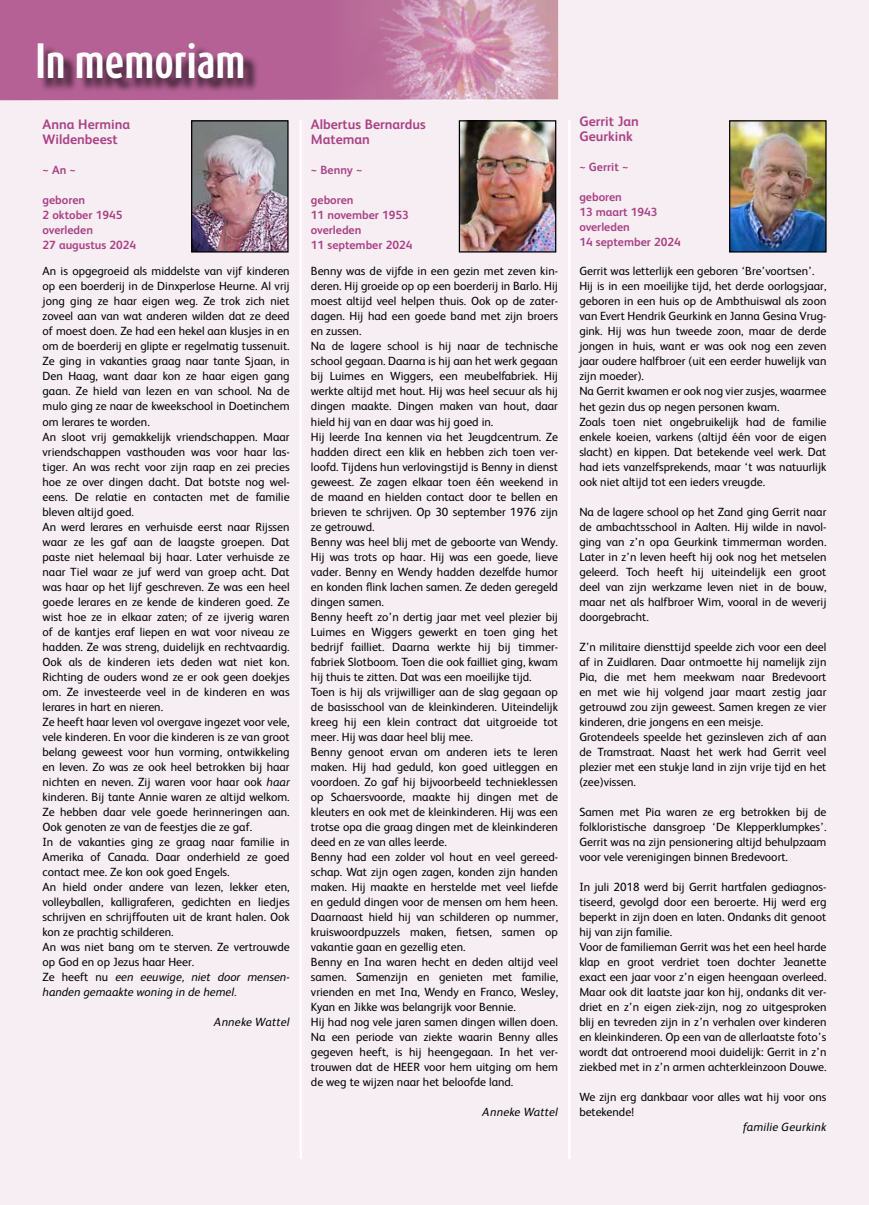
<style>
.page{position:relative;width:869px;height:1205px;background:#fff}
.page>*{position:absolute;margin:0;border:0;box-sizing:border-box;transform-origin:0 0}
.t1{font:700 41.25px "Dax Compact";color:#fff}
.t2{font:700 13.75px/15px "FS Albert";color:#aa4285}
.t3{font:11.88px/15px "FS Albert";color:#000}
.t4{font:700 11.88px/15px "FS Albert";color:#aa4285}
.t5{font:italic 11.88px "FS Albert";letter-spacing:.02em;color:#000}
.s1{font-style:italic}
</style>
<div class="page">
<div style="left:0;top:0;width:868px;height:1205px;background:#f6eef3"></div>
<div style="left:0;top:0;width:265px;height:100px;background:#b56195"></div>
<div style="left:265px;top:0;width:28px;height:100px;background:#b56195"></div>
<img style="left:293px;top:0;width:265px;height:100px">
<div style="left:40px;top:45px;width:219px;height:49px;background:#000;opacity:.75"></div>
<img style="left:193px;top:122px;width:93px;height:128px">
<div style="left:191px;top:120px;width:97px;height:132px;border:1px solid #000"></div>
<img style="left:460px;top:122px;width:94px;height:128px">
<div style="left:458px;top:120px;width:98px;height:132px;border:1px solid #000"></div>
<img style="left:730px;top:122px;width:94px;height:128px">
<div style="left:728px;top:120px;width:98px;height:132px;border:1px solid #000"></div>
<hr style="left:299px;top:120px;width:3px;height:1039px;background:#fff">
<hr style="left:567px;top:120px;width:3px;height:1039px;background:#fff">
<h1 class="t1" style="left:35px;top:34px;width:211px">In memoriam</h1>
<p class="t2" style="left:43px;top:116px;width:89px">Anna Hermina<br>Wildenbeest</p>
<p class="t4" style="left:43px;top:162px;width:35px">~ An ~</p>
<p class="t4" style="left:43px;top:192px;width:95px">geboren<br>2 oktober 1945 overleden<br>27 augustus 2024</p>
<p class="t3" style="left:43px;top:263px;width:248px">An is opgegroeid als middelste van vijf kinderen op een boerderij in de Dinxperlose Heurne. Al vrij jong ging ze haar eigen weg. Ze trok zich niet zoveel aan van wat anderen wilden dat ze deed of moest doen. Ze had een hekel aan klusjes in en om de boerderij en glipte er regelmatig tussenuit.<br>Ze ging in vakanties graag naar tante Sjaan, in Den Haag, want daar kon ze haar eigen gang gaan. Ze hield van lezen en van school. Na de mulo ging ze naar de kweekschool in Doetinchem om lerares te worden.<br>An sloot vrij gemakkelijk vriendschappen. Maar vriendschappen vasthouden was voor haar las&shy;tiger. An was recht voor zijn raap en zei precies hoe ze over dingen dacht. Dat botste nog wel&shy;eens. De relatie en contacten met de familie bleven altijd goed.<br>An werd lerares en verhuisde eerst naar Rijssen waar ze les gaf aan de laagste groepen. Dat paste niet helemaal bij haar. Later verhuisde ze naar Tiel waar ze juf werd van groep acht. Dat was haar op het lijf geschreven. Ze was een heel goede lerares en ze kende de kinderen goed. Ze wist hoe ze in elkaar zaten; of ze ijverig waren of de kantjes eraf liepen en wat voor niveau ze hadden. Ze was streng, duidelijk en rechtvaardig.<br>Ook als de kinderen iets deden wat niet kon.<br>Richting de ouders wond ze er ook geen doekjes om. Ze investeerde veel in de kinderen en was lerares in hart en nieren.<br>Ze heeft haar leven vol overgave ingezet voor vele, vele kinderen. En voor die kinderen is ze van groot belang geweest voor hun vorming, ontwikkeling en leven. Zo was ze ook heel betrokken bij haar nichten en neven. Zij waren voor haar ook <span class="s1">haar </span>kinderen. Bij tante Annie waren ze altijd welkom.<br>Ze hebben daar vele goede herinneringen aan.<br>Ook genoten ze van de feestjes die ze gaf.<br>In de vakanties ging ze graag naar familie in Amerika of Canada. Daar onderhield ze goed contact mee. Ze kon ook goed Engels.<br>An hield onder andere van lezen, lekker eten, volleyballen, kalligraferen, gedichten en liedjes schrijven en schrijffouten uit de krant halen. Ook kon ze prachtig schilderen.<br>An was niet bang om te sterven. Ze vertrouwde op God en op Jezus haar Heer.<br>Ze heeft nu <span class="s1">een eeuwige, niet door mensen&shy;handen gemaakte woning in de hemel.</span></p>
<p class="t5" style="left:214px;top:1013px;width:77px">Anneke Wattel</p>
<p class="t2" style="left:311px;top:116px;width:116px">Albertus Bernardus<br>Mateman</p>
<p class="t4" style="left:311px;top:162px;width:53px">~ Benny ~</p>
<p class="t4" style="left:311px;top:192px;width:103px">geboren<br>11 november 1953 overleden<br>11 september 2024</p>
<p class="t3" style="left:311px;top:263px;width:248px">Benny was de vijfde in een gezin met zeven kin&shy;deren. Hij groeide op op een boerderij in Barlo. Hij moest altijd veel helpen thuis. Ook op de zater&shy;dagen. Hij had een goede band met zijn broers en zussen.<br>Na de lagere school is hij naar de technische school gegaan. Daarna is hij aan het werk gegaan bij Luimes en Wiggers, een meubelfabriek. Hij werkte altijd met hout. Hij was heel secuur als hij dingen maakte. Dingen maken van hout, daar hield hij van en daar was hij goed in.<br>Hij leerde Ina kennen via het Jeugdcentrum. Ze hadden direct een klik en hebben zich toen ver&shy;loofd. Tijdens hun verlovingstijd is Benny in dienst geweest. Ze zagen elkaar toen één weekend in de maand en hielden contact door te bellen en brieven te schrijven. Op 30 september 1976 zijn ze getrouwd.<br>Benny was heel blij met de geboorte van Wendy.<br>Hij was trots op haar. Hij was een goede, lieve vader. Benny en Wendy hadden dezelfde humor en konden flink lachen samen. Ze deden geregeld dingen samen.<br>Benny heeft zo’n dertig jaar met veel plezier bij Luimes en Wiggers gewerkt en toen ging het bedrijf failliet. Daarna werkte hij bij timmer&shy;fabriek Slotboom. Toen die ook failliet ging, kwam hij thuis te zitten. Dat was een moeilijke tijd.<br>Toen is hij als vrijwilliger aan de slag gegaan op de basisschool van de kleinkinderen. Uiteindelijk kreeg hij een klein contract dat uitgroeide tot meer. Hij was daar heel blij mee.<br>Benny genoot ervan om anderen iets te leren maken. Hij had geduld, kon goed uitleggen en voordoen. Zo gaf hij bijvoorbeeld technieklessen op Schaersvoorde, maakte hij dingen met de kleuters en ook met de kleinkinderen. Hij was een trotse opa die graag dingen met de kleinkinderen deed en ze van alles leerde.<br>Benny had een zolder vol hout en veel gereed&shy;schap. Wat zijn ogen zagen, konden zijn handen maken. Hij maakte en herstelde met veel liefde en geduld dingen voor de mensen om hem heen.<br>Daarnaast hield hij van schilderen op nummer, kruiswoordpuzzels maken, fietsen, samen op vakantie gaan en gezellig eten.<br>Benny en Ina waren hecht en deden altijd veel samen. Samenzijn en genieten met familie, vrienden en met Ina, Wendy en Franco, Wesley, Kyan en Jikke was belangrijk voor Bennie.<br>Hij had nog vele jaren samen dingen willen doen.<br>Na een periode van ziekte waarin Benny alles gegeven heeft, is hij heengegaan. In het ver&shy;trouwen dat de HEER voor hem uitging om hem de weg te wijzen naar het beloofde land.</p>
<p class="t5" style="left:482px;top:1103px;width:77px">Anneke Wattel</p>
<p class="t2" style="left:579px;top:113px;width:61px">Gerrit Jan<br>Geurkink</p>
<p class="t4" style="left:579px;top:159px;width:51px">~ Gerrit ~</p>
<p class="t4" style="left:579px;top:189px;width:103px">geboren<br>13 maart 1943 overleden<br>14 september 2024</p>
<p class="t3" style="left:579px;top:263px;width:248px">Gerrit was letterlijk een geboren ‘Bre’voortsen’.<br>Hij is in een moeilijke tijd, het derde oorlogsjaar, geboren in een huis op de Ambthuiswal als zoon van Evert Hendrik Geurkink en Janna Gesina Vrug&shy;gink. Hij was hun tweede zoon, maar de derde jongen in huis, want er was ook nog een zeven jaar oudere halfbroer (uit een eerder huwelijk van zijn moeder).<br>Na Gerrit kwamen er ook nog vier zusjes, waarmee het gezin dus op negen personen kwam.<br>Zoals toen niet ongebruikelijk had de familie enkele koeien, varkens (altijd één voor de eigen slacht) en kippen. Dat betekende veel werk. Dat had iets vanzelfsprekends, maar ‘t was natuurlijk ook niet altijd tot een ieders vreugde.</p>
<p class="t3" style="left:579px;top:503px;width:248px;text-align:justify">Na de lagere school op het Zand ging Gerrit naar de ambachtsschool in Aalten. Hij wilde in navol&shy;ging van z’n opa Geurkink timmerman worden.<br>Later in z’n leven heeft hij ook nog het metselen geleerd. Toch heeft hij uiteindelijk een groot deel van zijn werkzame leven niet in de bouw, maar net als halfbroer Wim, vooral in de weverij doorgebracht.</p>
<p class="t3" style="left:579px;top:638px;width:248px">Z’n militaire diensttijd speelde zich voor een deel af in Zuidlaren. Daar ontmoette hij namelijk zijn Pia, die met hem meekwam naar Bredevoort en met wie hij volgend jaar maart zestig jaar getrouwd zou zijn geweest. Samen kregen ze vier kinderen, drie jongens en een meisje.<br>Grotendeels speelde het gezinsleven zich af aan de Tramstraat. Naast het werk had Gerrit veel plezier met een stukje land in zijn vrije tijd en het (zee)vissen.</p>
<p class="t3" style="left:579px;top:803px;width:248px;text-align:justify">Samen met Pia waren ze erg betrokken bij de folkloristische dansgroep ‘De Klepperklumpkes’.<br>Gerrit was na zijn pensionering altijd behulpzaam voor vele verenigingen binnen Bredevoort.</p>
<p class="t3" style="left:579px;top:878px;width:248px">In juli 2018 werd bij Gerrit hartfalen gediagnos&shy;tiseerd, gevolgd door een beroerte. Hij werd erg beperkt in zijn doen en laten. Ondanks dit genoot hij van zijn familie.<br>Voor de familieman Gerrit was het een heel harde klap en groot verdriet toen dochter Jeanette exact een jaar voor z’n eigen heengaan overleed.<br>Maar ook dit laatste jaar kon hij, ondanks dit ver&shy;driet en z’n eigen ziek-zijn, nog zo uitgesproken blij en tevreden zijn in z’n verhalen over kinderen en kleinkinderen. Op een van de allerlaatste foto’s wordt dat ontroerend mooi duidelijk: Gerrit in z’n ziekbed met in z’n armen achterkleinzoon Douwe.</p>
<p class="t3" style="left:579px;top:1088px;width:248px">We zijn erg dankbaar voor alles wat hij voor ons betekende!</p>
<p class="t5" style="left:742px;top:1118px;width:85px">familie Geurkink</p>
</div>
